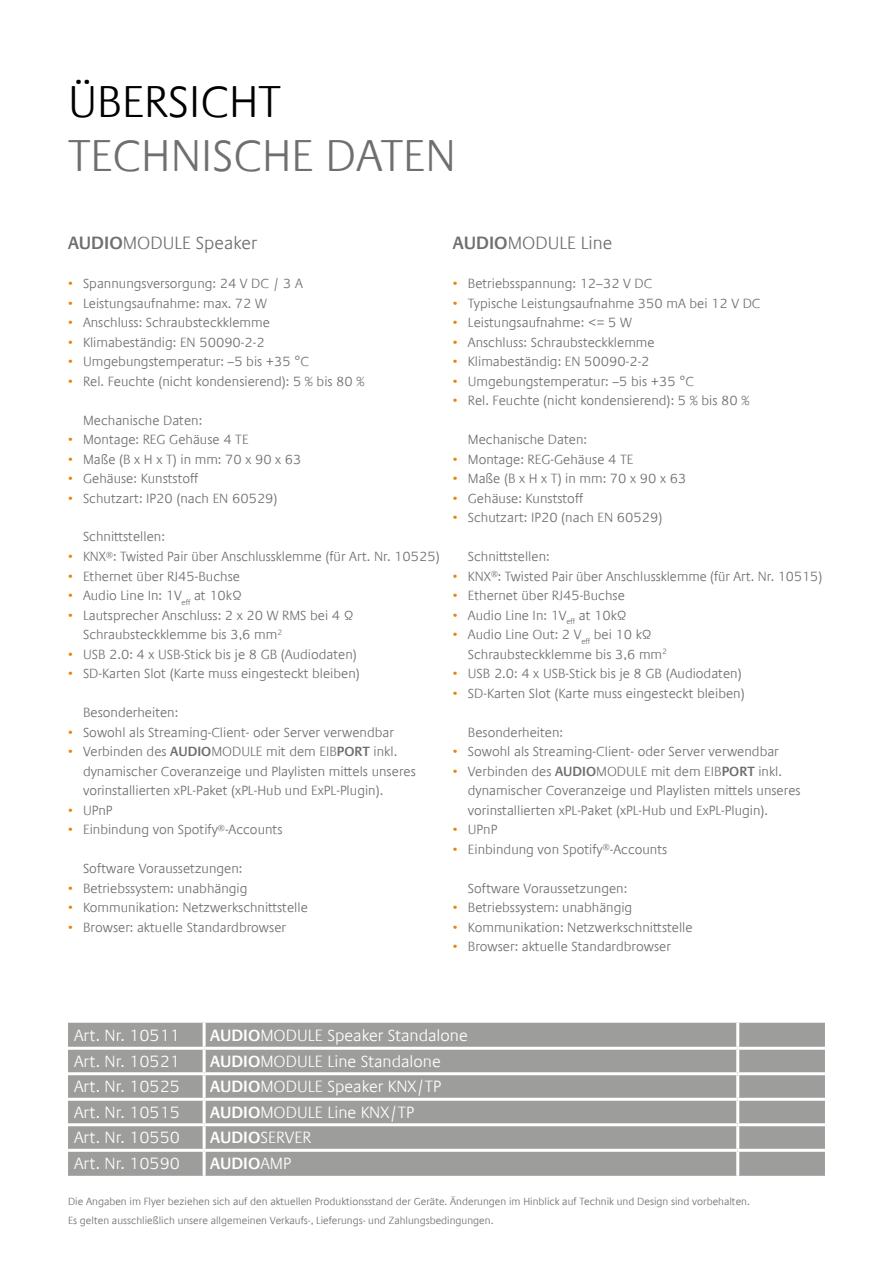
<style>
.page{position:relative;width:893px;height:1263px;background:#fff}
.page>*{position:absolute;margin:0;border:0;box-sizing:border-box;transform-origin:0 0}
.t1{font:300 45px "Praxis Com";color:#706f6f}
.t2{font:300 45px "Praxis Com";color:#000}
.t3{font:300 18px "Praxis Com";color:#706f6f}
.t4{font:300 16.5px "Praxis Com";color:#fff}
.t5{font:600 16.5px "Praxis Com";color:#fff}
.t6{font:300 13.5px/19.5px "Praxis Com";color:#706f6f}
.t7{font:300 10.5px/19.5px "Praxis Com";color:#706f6f}
.s1{font-weight:600}
.s2{color:#e8830d}
.s3{font-weight:300}
</style>
<div class="page">
<div style="left:68px;top:1023px;width:757px;height:153px;background:#9d9d9c"></div>
<hr style="left:203px;top:1023px;width:3px;height:24px;background:#fff">
<hr style="left:736px;top:1023px;width:3px;height:24px;background:#fff">
<hr style="left:68px;top:1047px;width:136px;height:3px;background:#fff">
<hr style="left:204px;top:1047px;width:534px;height:3px;background:#fff">
<hr style="left:203px;top:1050px;width:3px;height:22px;background:#fff">
<hr style="left:738px;top:1047px;width:87px;height:3px;background:#fff">
<hr style="left:736px;top:1050px;width:3px;height:22px;background:#fff">
<hr style="left:68px;top:1072px;width:136px;height:3px;background:#fff">
<hr style="left:204px;top:1072px;width:534px;height:3px;background:#fff">
<hr style="left:203px;top:1075px;width:3px;height:23px;background:#fff">
<hr style="left:738px;top:1072px;width:87px;height:3px;background:#fff">
<hr style="left:736px;top:1075px;width:3px;height:23px;background:#fff">
<hr style="left:68px;top:1098px;width:136px;height:3px;background:#fff">
<hr style="left:204px;top:1098px;width:534px;height:3px;background:#fff">
<hr style="left:203px;top:1101px;width:3px;height:22px;background:#fff">
<hr style="left:738px;top:1098px;width:87px;height:3px;background:#fff">
<hr style="left:736px;top:1101px;width:3px;height:22px;background:#fff">
<hr style="left:68px;top:1123px;width:136px;height:3px;background:#fff">
<hr style="left:204px;top:1123px;width:534px;height:3px;background:#fff">
<hr style="left:203px;top:1126px;width:3px;height:23px;background:#fff">
<hr style="left:738px;top:1123px;width:87px;height:3px;background:#fff">
<hr style="left:736px;top:1126px;width:3px;height:23px;background:#fff">
<hr style="left:68px;top:1149px;width:136px;height:3px;background:#fff">
<hr style="left:204px;top:1149px;width:534px;height:3px;background:#fff">
<hr style="left:203px;top:1152px;width:3px;height:24px;background:#fff">
<hr style="left:738px;top:1149px;width:87px;height:3px;background:#fff">
<hr style="left:736px;top:1152px;width:3px;height:24px;background:#fff">
<h1 class="t2" style="left:68px;top:76px;width:214px">ÜBERSICHT</h1>
<h1 class="t1" style="left:68px;top:130px;width:389px">TECHNISCHE DATEN</h1>
<h2 class="t3" style="left:68px;top:233px;width:190px"><span class="s1">AUDIO</span>MODULE Speaker</h2>
<p class="t6" style="left:68px;top:274px;width:236px"><span class="s2">•</span> Spannungsversorgung: 24 V DC / 3 A</p>
<p class="t6" style="left:68px;top:293px;width:200px"><span class="s2">•</span> Leistungsaufnahme: max. 72 W</p>
<p class="t6" style="left:68px;top:313px;width:203px"><span class="s2">•</span> Anschluss: Schraubsteckklemme</p>
<p class="t6" style="left:68px;top:332px;width:198px"><span class="s2">•</span> Klimabeständig: EN 50090-2-2</p>
<p class="t6" style="left:68px;top:352px;width:243px"><span class="s2">•</span> Umgebungstemperatur: –5 bis +35 °C</p>
<p class="t6" style="left:68px;top:371px;width:298px"><span class="s2">•</span> Rel. Feuchte (nicht kondensierend): 5 % bis 80 %</p>
<p class="t6" style="left:83px;top:410px;width:121px">Mechanische Daten:</p>
<p class="t6" style="left:68px;top:430px;width:182px"><span class="s2">•</span> Montage: REG Gehäuse 4 TE</p>
<p class="t6" style="left:68px;top:449px;width:235px"><span class="s2">•</span> Maße (B x H x T) in mm: 70 x 90 x 63</p>
<p class="t6" style="left:68px;top:469px;width:132px"><span class="s2">•</span> Gehäuse: Kunststoff</p>
<p class="t6" style="left:68px;top:488px;width:211px"><span class="s2">•</span> Schutzart: IP20 (nach EN 60529)</p>
<p class="t6" style="left:83px;top:527px;width:83px">Schnittstellen:</p>
<p class="t6" style="left:68px;top:547px;width:373px"><span class="s2">•</span> KNX<sup>®</sup>: Twisted Pair über Anschlussklemme (für Art. Nr. 10525)</p>
<p class="t6" style="left:68px;top:566px;width:173px"><span class="s2">•</span> Ethernet über RJ45-Buchse</p>
<p class="t6" style="left:68px;top:586px;width:176px"><span class="s2">•</span> Audio Line In: 1V<sub>eff</sub> at 10kΩ</p>
<p class="t6" style="left:83px;top:605px;width:272px;text-indent:-15px"><span class="s2">•</span> Lautsprecher Anschluss: 2 x 20 W RMS bei 4 Ω<br>Schraubsteckklemme bis 3,6 mm<sup>2</sup></p>
<p class="t6" style="left:68px;top:644px;width:290px"><span class="s2">•</span> USB 2.0: 4 x USB-Stick bis je 8 GB (Audiodaten)</p>
<p class="t6" style="left:68px;top:664px;width:293px"><span class="s2">•</span> SD-Karten Slot (Karte muss eingesteckt bleiben)</p>
<p class="t6" style="left:83px;top:703px;width:97px">Besonderheiten:</p>
<p class="t6" style="left:68px;top:722px;width:327px"><span class="s2">•</span> Sowohl als Streaming-Client- oder Server verwendbar</p>
<p class="t6" style="left:83px;top:742px;width:334px;text-indent:-15px"><span class="s2">•</span> Verbinden des <span class="s1">AUDIO</span>MODULE mit dem EIB<span class="s1">PORT</span> inkl. dynamischer Coveranzeige und Playlisten mittels unseres vorinstallierten xPL-Paket (xPL-Hub und ExPL-Plugin).</p>
<p class="t6" style="left:68px;top:800px;width:46px"><span class="s2">•</span> UPnP</p>
<p class="t6" style="left:68px;top:820px;width:216px"><span class="s2">•</span> Einbindung von Spotify<sup>®</sup>-Accounts</p>
<p class="t6" style="left:83px;top:859px;width:161px">Software Voraussetzungen:</p>
<p class="t6" style="left:68px;top:878px;width:181px"><span class="s2">•</span> Betriebssystem: unabhängig</p>
<p class="t6" style="left:68px;top:898px;width:241px"><span class="s2">•</span> Kommunikation: Netzwerkschnittstelle</p>
<p class="t6" style="left:68px;top:917px;width:220px"><span class="s2">•</span> Browser: aktuelle Standardbrowser</p>
<h2 class="t3" style="left:453px;top:233px;width:161px"><span class="s1">AUDIO</span>MODULE Line</h2>
<p class="t6" style="left:453px;top:274px;width:201px"><span class="s2">•</span> Betriebsspannung: 12–32 V DC</p>
<p class="t6" style="left:453px;top:293px;width:309px"><span class="s2">•</span> Typische Leistungsaufnahme 350 mA bei 12 V DC</p>
<p class="t6" style="left:453px;top:313px;width:181px"><span class="s2">•</span> Leistungsaufnahme: &lt;= 5 W</p>
<p class="t6" style="left:453px;top:332px;width:203px"><span class="s2">•</span> Anschluss: Schraubsteckklemme</p>
<p class="t6" style="left:453px;top:352px;width:198px"><span class="s2">•</span> Klimabeständig: EN 50090-2-2</p>
<p class="t6" style="left:453px;top:371px;width:243px"><span class="s2">•</span> Umgebungstemperatur: –5 bis +35 °C</p>
<p class="t6" style="left:453px;top:391px;width:298px"><span class="s2">•</span> Rel. Feuchte (nicht kondensierend): 5 % bis 80 %</p>
<p class="t6" style="left:468px;top:430px;width:121px">Mechanische Daten:</p>
<p class="t6" style="left:453px;top:449px;width:182px"><span class="s2">•</span> Montage: REG-Gehäuse 4 TE</p>
<p class="t6" style="left:453px;top:469px;width:235px"><span class="s2">•</span> Maße (B x H x T) in mm: 70 x 90 x 63</p>
<p class="t6" style="left:453px;top:488px;width:132px"><span class="s2">•</span> Gehäuse: Kunststoff</p>
<p class="t6" style="left:453px;top:508px;width:211px"><span class="s2">•</span> Schutzart: IP20 (nach EN 60529)</p>
<p class="t6" style="left:468px;top:547px;width:83px">Schnittstellen:</p>
<p class="t6" style="left:453px;top:566px;width:371px"><span class="s2">•</span> KNX<sup>®</sup>: Twisted Pair über Anschlussklemme (für Art. Nr. 10515)</p>
<p class="t6" style="left:453px;top:586px;width:173px"><span class="s2">•</span> Ethernet über RJ45-Buchse</p>
<p class="t6" style="left:453px;top:605px;width:176px"><span class="s2">•</span> Audio Line In: 1V<sub>eff</sub> at 10kΩ</p>
<p class="t6" style="left:468px;top:625px;width:201px;text-indent:-15px"><span class="s2">•</span> Audio Line Out: 2 V<sub>eff</sub> bei 10 kΩ<br>Schraubsteckklemme bis 3,6 mm<sup>2</sup></p>
<p class="t6" style="left:453px;top:664px;width:290px"><span class="s2">•</span> USB 2.0: 4 x USB-Stick bis je 8 GB (Audiodaten)</p>
<p class="t6" style="left:453px;top:683px;width:293px"><span class="s2">•</span> SD-Karten Slot (Karte muss eingesteckt bleiben)</p>
<p class="t6" style="left:468px;top:722px;width:97px">Besonderheiten:</p>
<p class="t6" style="left:453px;top:742px;width:327px"><span class="s2">•</span> Sowohl als Streaming-Client- oder Server verwendbar</p>
<p class="t6" style="left:468px;top:761px;width:334px;text-indent:-15px"><span class="s2">•</span> Verbinden des <span class="s1">AUDIO</span>MODULE mit dem EIB<span class="s1">PORT</span> inkl. dynamischer Coveranzeige und Playlisten mittels unseres vorinstallierten xPL-Paket (xPL-Hub und ExPL-Plugin).</p>
<p class="t6" style="left:453px;top:820px;width:46px"><span class="s2">•</span> UPnP</p>
<p class="t6" style="left:453px;top:839px;width:216px"><span class="s2">•</span> Einbindung von Spotify<sup>®</sup>-Accounts</p>
<p class="t6" style="left:468px;top:878px;width:161px">Software Voraussetzungen:</p>
<p class="t6" style="left:453px;top:898px;width:181px"><span class="s2">•</span> Betriebssystem: unabhängig</p>
<p class="t6" style="left:453px;top:917px;width:241px"><span class="s2">•</span> Kommunikation: Netzwerkschnittstelle</p>
<p class="t6" style="left:453px;top:937px;width:220px"><span class="s2">•</span> Browser: aktuelle Standardbrowser</p>
<p class="t4" style="left:74px;top:1026px;width:107px">Art. Nr. 10511</p>
<p class="t4" style="left:210px;top:1026px;width:259px"><span class="s1">AUDIO</span>MODULE Speaker Standalone</p>
<p class="t4" style="left:74px;top:1052px;width:107px">Art. Nr. 10521</p>
<p class="t4" style="left:210px;top:1052px;width:232px"><span class="s1">AUDIO</span>MODULE Line Standalone</p>
<p class="t4" style="left:74px;top:1077px;width:107px">Art. Nr. 10525</p>
<p class="t4" style="left:210px;top:1077px;width:233px"><span class="s1">AUDIO</span>MODULE Speaker KNX/TP</p>
<p class="t4" style="left:74px;top:1103px;width:107px">Art. Nr. 10515</p>
<p class="t4" style="left:210px;top:1103px;width:206px"><span class="s1">AUDIO</span>MODULE Line KNX/TP</p>
<p class="t4" style="left:74px;top:1128px;width:107px">Art. Nr. 10550</p>
<p class="t4" style="left:210px;top:1128px;width:103px"><span class="s1">AUDIO</span>SERVER</p>
<p class="t4" style="left:74px;top:1154px;width:107px">Art. Nr. 10590</p>
<p class="t5" style="left:210px;top:1153px;width:83px">AUDIO<span class="s3">AMP</span></p>
<p class="t7" style="left:68px;top:1191px;width:683px">Die Angaben im Flyer beziehen sich auf den aktuellen Produktionsstand der Geräte. Änderungen im Hinblick auf Technik und Design sind vorbehalten.<br>Es gelten ausschließlich unsere allgemeinen Verkaufs-, Lieferungs- und Zahlungsbedingungen.</p>
</div>
